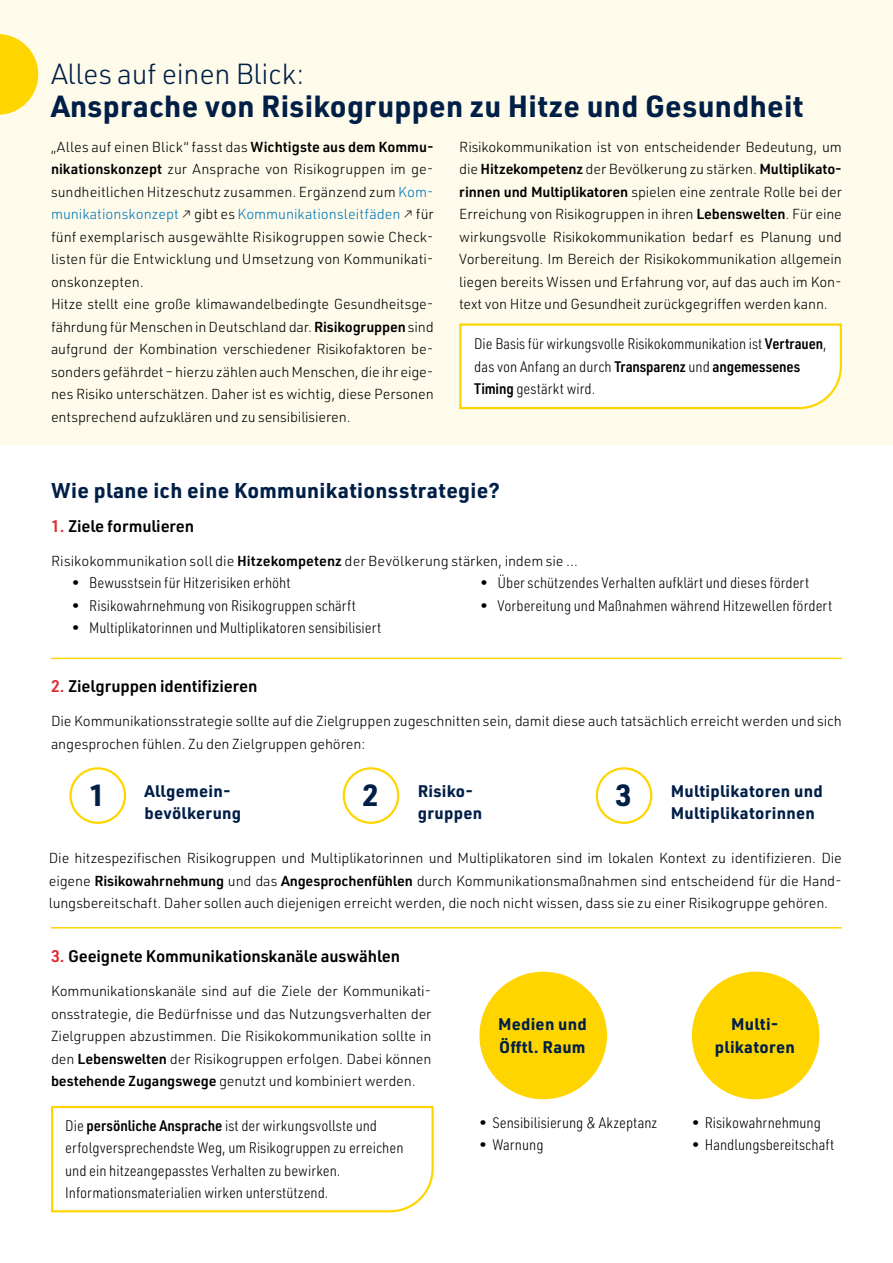
<style>
.page{position:relative;width:893px;height:1263px;background:#fff}
.page>*{position:absolute;margin:0;border:0;box-sizing:border-box;transform-origin:0 0}
.h1-innen{font:700 30px "URWDIN";letter-spacing:.01em;color:#001f47}
.p-copy{font:700 30px "URWDIN";color:#001f47}
.h1-innen-2{font:300 28.5px "URWDIN";letter-spacing:-.01em;color:#001f47}
.h2-subhead{font:700 21px "URWDIN";letter-spacing:.015em;color:#001f47}
.p-copy-2{font:700 16.5px/22.5px "URWDIN";letter-spacing:.015em;color:#001f47}
.h3-liste-zahl{font:600 16.5px "URWDIN";letter-spacing:-.01em;color:#000}
.kasten-copy{font:300 15px/22.5px "URWDIN Semi Cond";color:#000}
.p-copy-3{font:300 14.25px/22.5px "URWDIN";letter-spacing:-.01em;color:#000;text-align:justify}
.s1{font-weight:600}
.s2{color:#0078b6}
.s3{font-family:"URWDIN Semi Cond";font-size:13.5px}
.s4{color:#de2d31}
</style>
<div class="page">
<div style="left:0;top:0;width:893px;height:444px;background:#fffbeb"></div>
<svg style="left:459px;top:323px;width:383px;height:87px;background:#fffcee"></svg>
<div style="left:481px;top:973px;width:125px;height:125px;background:#ffd500;border-radius:50%"></div>
<div style="left:693px;top:973px;width:125px;height:125px;background:#ffd500;border-radius:50%"></div>
<svg style="left:51px;top:1105px;width:383px;height:108px"></svg>
<div style="left:69px;top:767px;width:57px;height:57px;border:2px solid #ffd500;border-radius:50%"></div>
<div style="left:343px;top:767px;width:56px;height:57px;border:2px solid #ffd500;border-radius:50%"></div>
<div style="left:596px;top:767px;width:56px;height:57px;border:2px solid #ffd500;border-radius:50%"></div>
<hr style="left:51px;top:658px;width:791px;height:1px;background:#ffd500">
<hr style="left:51px;top:927px;width:791px;height:1px;background:#ffd500">
<svg style="left:0;top:34px;width:38px;height:81px"></svg>
<h1 class="h1-innen-2" style="left:51px;top:55px;width:255px">Alles auf einen Blick:</h1>
<h1 class="h1-innen" style="left:51px;top:86px;width:754px">Ansprache von Risikogruppen zu Hitze und Gesundheit</h1>
<p class="p-copy-3" style="left:51px;top:135px;width:384px">„Alles auf einen Blick“ fasst das <span class="s1">Wichtigste aus dem Kommu&shy;nikationskonzept</span> zur Ansprache von Risikogruppen im ge&shy;sundheitlichen Hitzeschutz zusammen. Ergänzend zum <span class="s2">Kom&shy;munikationskonzept</span> <span class="s3">↗</span> gibt es <span class="s2">Kommunikationsleitfäden</span> <span class="s3">↗</span> für fünf exemplarisch ausgewählte Risikogruppen sowie Check&shy;listen für die Entwicklung und Umsetzung von Kommunikati&shy;onskonzepten.</p>
<p class="p-copy-3" style="left:51px;top:293px;width:384px">Hitze stellt eine große klimawandelbedingte Gesundheitsge&shy;fährdung für Menschen in Deutschland dar. <span class="s1">Risikogruppen</span> sind aufgrund der Kombination verschiedener Risikofaktoren be&shy;sonders gefährdet – hierzu zählen auch Menschen, die ihr eige&shy;nes Risiko unterschätzen. Daher ist es wichtig, diese Personen entsprechend aufzuklären und zu sensibilisieren.</p>
<p class="p-copy-3" style="left:459px;top:135px;width:384px">Risikokommunikation ist von entscheidender Bedeutung, um die <span class="s1">Hitzekompetenz</span> der Bevölkerung zu stärken. <span class="s1">Multiplikato&shy;rinnen und Multiplikatoren</span> spielen eine zentrale Rolle bei der Erreichung von Risikogruppen in ihren <span class="s1">Lebenswelten</span>. Für eine wirkungsvolle Risikokommunikation bedarf es Planung und Vorbereitung. Im Bereich der Risikokommunikation allgemein liegen bereits Wissen und Erfahrung vor, auf das auch im Kon&shy;text von Hitze und Gesundheit zurückgegriffen werden kann.</p>
<p class="kasten-copy" style="left:474px;top:332px;width:354px">Die Basis für wirkungsvolle Risikokommunikation ist <span class="s1">Vertrauen</span>, das von Anfang an durch <span class="s1">Transparenz</span> und <span class="s1">angemessenes<br>Timing</span> gestärkt wird.</p>
<h2 class="h2-subhead" style="left:51px;top:476px;width:450px">Wie plane ich eine Kommunikationsstrategie?</h2>
<h3 class="h3-liste-zahl" style="left:51px;top:515px;width:145px"><span class="s4">1.</span> Ziele formulieren</h3>
<p class="p-copy-3" style="left:51px;top:549px;width:528px">Risikokommunikation soll die <span class="s1">Hitzekompetenz</span> der Bevölkerung stärken, indem sie …</p>
<p class="kasten-copy" style="left:72px;top:571px;width:220px">• Bewusstsein für Hitzerisiken erhöht</p>
<p class="kasten-copy" style="left:72px;top:594px;width:285px">• Risikowahrnehmung von Risikogruppen schärft</p>
<p class="kasten-copy" style="left:72px;top:616px;width:310px">• Multiplikatorinnen und Multiplikatoren sensibilisiert</p>
<p class="kasten-copy" style="left:480px;top:571px;width:330px">• Über schützendes Verhalten aufklärt und dieses fördert</p>
<p class="kasten-copy" style="left:480px;top:594px;width:353px">• Vorbereitung und Maßnahmen während Hitzewellen fördert</p>
<h3 class="h3-liste-zahl" style="left:51px;top:675px;width:208px"><span class="s4">2.</span> Zielgruppen identifizieren</h3>
<p class="p-copy-3" style="left:51px;top:709px;width:792px">Die Kommunikationsstrategie sollte auf die Zielgruppen zugeschnitten sein, damit diese auch tatsächlich erreicht werden und sich angesprochen fühlen. Zu den Zielgruppen gehören:</p>
<p class="p-copy" style="left:89px;top:775px;width:18px">1</p>
<p class="p-copy" style="left:362px;top:775px;width:18px">2</p>
<p class="p-copy" style="left:615px;top:775px;width:18px">3</p>
<p class="p-copy-2" style="left:145px;top:779px;width:98px">Allgemein&shy;bevölkerung</p>
<p class="p-copy-2" style="left:418px;top:779px;width:66px">Risiko&shy;gruppen</p>
<p class="p-copy-2" style="left:671px;top:779px;width:153px">Multiplikatoren und<br>Multiplikatorinnen</p>
<p class="p-copy-3" style="left:49px;top:846px;width:795px">Die hitzespezifischen Risikogruppen und Multiplikatorinnen und Multiplikatoren sind im lokalen Kontext zu identifizieren. Die eigene <span class="s1">Risikowahrnehmung</span> und das <span class="s1">Angesprochenfühlen</span> durch Kommunikationsmaßnahmen sind entscheidend für die Hand&shy;lungsbereitschaft. Daher sollen auch diejenigen erreicht werden, die noch nicht wissen, dass sie zu einer Risikogruppe gehören.</p>
<h3 class="h3-liste-zahl" style="left:51px;top:945px;width:351px"><span class="s4">3.</span> Geeignete Kommunikationskanäle auswählen</h3>
<p class="p-copy-3" style="left:51px;top:979px;width:382px">Kommunikationskanäle sind auf die Ziele der Kommunikati&shy;onsstrategie, die Bedürfnisse und das Nutzungsverhalten der Zielgruppen abzustimmen. Die Risikokommunikation sollte in den <span class="s1">Lebenswelten</span> der Risikogruppen erfolgen. Dabei können <span class="s1">bestehende Zugangswege</span> genutzt und kombiniert werden.</p>
<p class="kasten-copy" style="left:65px;top:1114px;width:340px">Die <span class="s1">persönliche Ansprache</span> ist der wirkungsvollste und erfolgversprechendste Weg, um Risikogruppen zu erreichen und ein hitzeangepasstes Verhalten zu bewirken.<br>Informationsmaterialien wirken unterstützend.</p>
<p class="p-copy-2" style="left:498px;top:1012px;width:90px">Medien und<br>Öfftl. Raum</p>
<p class="p-copy-2" style="left:715px;top:1012px;width:81px;text-align:center">Multi&shy;plikatoren</p>
<p class="kasten-copy" style="left:480px;top:1111px;width:179px">• Sensibilisierung &amp; Akzeptanz</p>
<p class="kasten-copy" style="left:480px;top:1133px;width:65px">• Warnung</p>
<p class="kasten-copy" style="left:692px;top:1111px;width:130px">• Risikowahrnehmung</p>
<p class="kasten-copy" style="left:692px;top:1133px;width:144px">• Handlungsbereitschaft</p>
</div>
